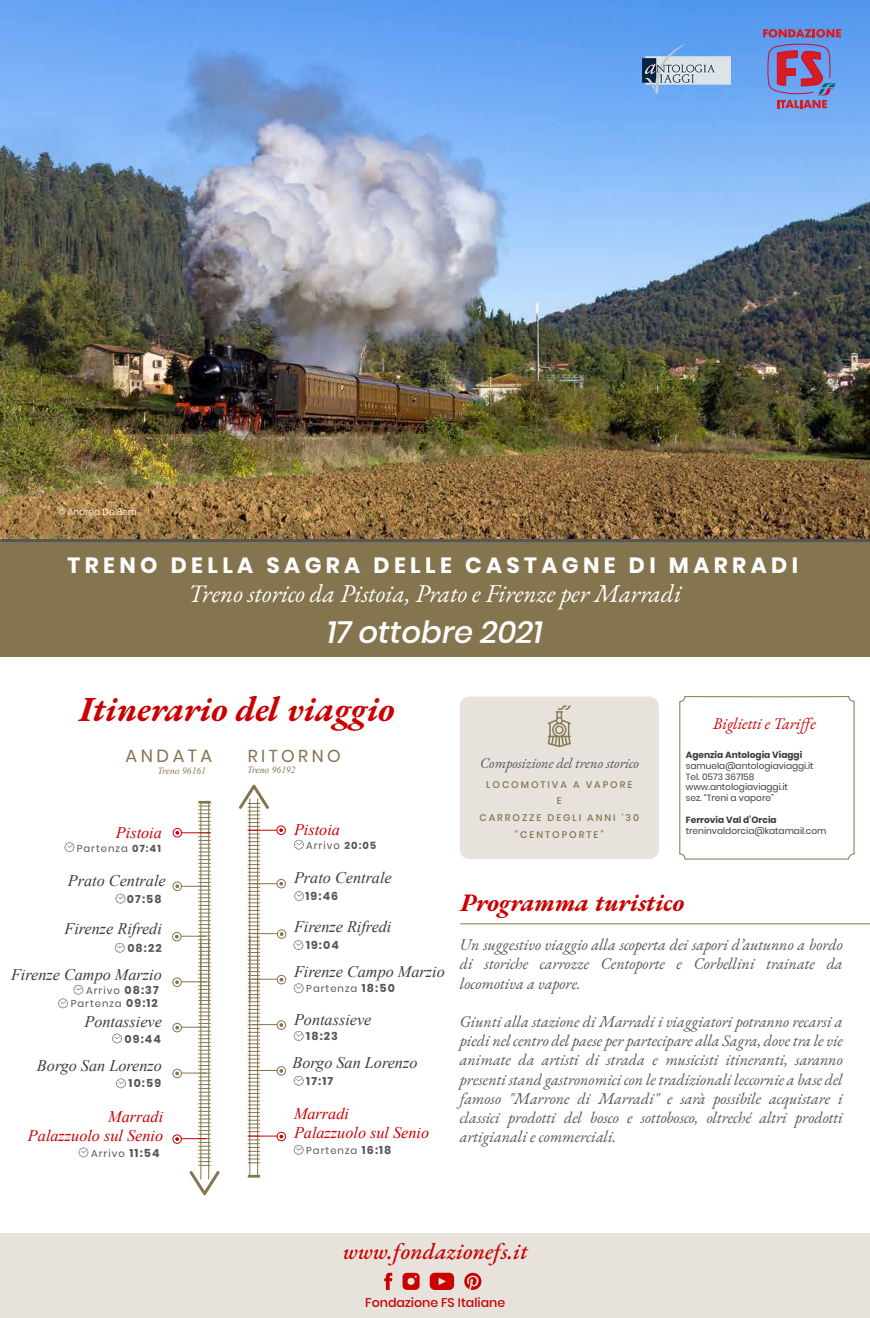
<style>
.page{position:relative;width:870px;height:1318px;background:#fff}
.page>*{position:absolute;margin:0;border:0;box-sizing:border-box;transform-origin:0 0}
.t1{font:italic 700 35px "EB Garamond";color:#cb0000}
.t2{font:italic 500 30.6px "Poppins";color:#fff}
.t3{font:italic 25px "EB Garamond";color:#fff}
.t4{font:italic 700 25px "EB Garamond";color:#cb0000}
.t5{font:italic 500 23px "EB Garamond";color:#cb0000}
.t6{font:700 22px "Poppins";letter-spacing:.2em;color:#fff}
.t7{font:17.6px "Poppins";letter-spacing:.2em;color:#85754f}
.t8{font:17.2px "Poppins";letter-spacing:.2em;color:#85754f}
.t9{font:italic 16.2px "Times New Roman";color:#3c3c3c}
.t10{font:italic 16.2px/19.5px "Times New Roman";color:#cb0000;text-align:right}
.t11{font:italic 16px/19.2px "EB Garamond";color:#54565a;text-align:justify}
.t12{font:italic 16px "EB Garamond";color:#cb0000}
.t13{font:italic 14.4px "EB Garamond";color:#54565a}
.t14{font:500 12.6px "Poppins";color:#cb0000}
.t15{font:700 11.1px "Poppins";letter-spacing:.1em;color:#54565a}
.t16{font:10px/13.6px "Poppins";letter-spacing:.1em;color:#54565a;text-align:right}
.t17{font:500 9.6px/16.8px "Poppins";letter-spacing:.2em;color:#85754f;text-align:center}
.t18{font:italic 9.6px "Times New Roman";color:#85754f}
.t19{font:9px/10.8px "Poppins";color:#3d3d3d}
.t20{font:700 9px "Poppins";color:#3d3d3d}
.t21{font:300 9px "Poppins";color:#fff}
.s1{font-weight:700}
.s2{font-weight:700;font-size:11.1px}
</style>
<div class="page">
<img style="left:0;top:0;width:869px;height:539px">
<div style="left:0;top:540px;width:869px;height:116px;background:#85754f"></div>
<div style="left:0;top:1233px;width:869px;height:84px;background:#e7e3dc"></div>
<svg style="left:679px;top:696px;width:175px;height:164px"></svg>
<div style="left:459px;top:696px;width:199px;height:163px;background:#e7e3dc;border-radius:10px"></div>
<hr style="left:460px;top:923px;width:409px;height:1px;background:#85754f">
<svg style="left:763px;top:29px;width:77px;height:79px;background:#8678b3"></svg>
<hr style="left:0;top:539px;width:869px;height:3px;background:#54565a">
<div style="left:173px;top:828px;width:9px;height:9px;border:1px solid #cb0000;border-radius:50%"></div>
<div style="left:172px;top:881px;width:10px;height:9px;border:1px solid #85754f;border-radius:50%"></div>
<svg style="left:65px;top:842px;width:9px;height:10px"></svg>
<svg style="left:115px;top:942px;width:10px;height:10px"></svg>
<svg style="left:115px;top:893px;width:10px;height:10px"></svg>
<div style="left:172px;top:931px;width:9px;height:10px;border:1px solid #85754f;border-radius:50%"></div>
<div style="left:172px;top:977px;width:10px;height:9px;border:1px solid #85754f;border-radius:50%"></div>
<svg style="left:112px;top:1033px;width:10px;height:10px"></svg>
<div style="left:172px;top:1022px;width:10px;height:10px;border:1px solid #85754f;border-radius:50%"></div>
<svg style="left:116px;top:1078px;width:10px;height:10px"></svg>
<div style="left:172px;top:1068px;width:10px;height:10px;border:1px solid #85754f;border-radius:50%"></div>
<svg style="left:79px;top:1147px;width:9px;height:10px"></svg>
<svg style="left:175px;top:800px;width:44px;height:395px"></svg>
<div style="left:172px;top:1134px;width:10px;height:9px;border:1px solid #cb0000;border-radius:50%"></div>
<svg style="left:248px;top:1174px;width:12px;height:3px"></svg>
<div style="left:276px;top:825px;width:10px;height:9px;border:1px solid #cb0000;border-radius:50%"></div>
<div style="left:276px;top:879px;width:10px;height:9px;border:1px solid #85754f;border-radius:50%"></div>
<svg style="left:294px;top:839px;width:10px;height:10px"></svg>
<svg style="left:293px;top:940px;width:10px;height:10px"></svg>
<svg style="left:294px;top:891px;width:10px;height:9px"></svg>
<hr style="left:257px;top:935px;width:1px;height:241px;background:#85754f">
<hr style="left:249px;top:935px;width:1px;height:241px;background:#85754f">
<div style="left:277px;top:929px;width:9px;height:9px;border:1px solid #85754f;border-radius:50%"></div>
<svg style="left:294px;top:983px;width:9px;height:10px"></svg>
<div style="left:277px;top:974px;width:9px;height:10px;border:1px solid #85754f;border-radius:50%"></div>
<svg style="left:294px;top:1031px;width:9px;height:9px"></svg>
<div style="left:276px;top:1020px;width:10px;height:9px;border:1px solid #85754f;border-radius:50%"></div>
<svg style="left:294px;top:1075px;width:9px;height:10px"></svg>
<div style="left:276px;top:1066px;width:10px;height:9px;border:1px solid #85754f;border-radius:50%"></div>
<svg style="left:294px;top:1145px;width:9px;height:9px"></svg>
<svg style="left:239px;top:784px;width:44px;height:379px"></svg>
<div style="left:276px;top:1131px;width:10px;height:10px;border:1px solid #cb0000;border-radius:50%"></div>
<svg style="left:402px;top:1272px;width:17px;height:17px"></svg>
<svg style="left:429px;top:1272px;width:25px;height:17px"></svg>
<svg style="left:384px;top:1272px;width:8px;height:17px"></svg>
<svg style="left:464px;top:1272px;width:17px;height:17px"></svg>
<img style="left:642px;top:44px;width:88px;height:50px">
<svg style="left:547px;top:705px;width:24px;height:42px"></svg>
<svg style="left:58px;top:984px;width:25px;height:24px"></svg>
<p class="t21" style="left:58px;top:506px;width:80px">© Andrea De Berti</p>
<h3 class="t6" style="left:68px;top:552px;width:731px">TRENO DELLA SAGRA DELLE CASTAGNE DI MARRADI</h3>
<h3 class="t3" style="left:188px;top:577px;width:494px">Treno storico da Pistoia, Prato e Firenze per Marradi</h3>
<h2 class="t2" style="left:327px;top:614px;width:217px">17 ottobre 2021</h2>
<h1 class="t1" style="left:79px;top:684px;width:316px">Itinerario del viaggio</h1>
<p class="t12" style="left:713px;top:713px;width:105px">Biglietti e Tariffe</p>
<p class="t7" style="left:126px;top:745px;width:88px">ANDATA</p>
<p class="t8" style="left:248px;top:745px;width:94px">RITORNO</p>
<p class="t18" style="left:158px;top:763px;width:50px">Treno 96161</p>
<p class="t18" style="left:247px;top:763px;width:50px">Treno 96192</p>
<p class="t10" style="left:116px;top:822px;width:47px">Pistoia</p>
<p class="t16" style="left:77px;top:841px;width:86px">Partenza <span class="s1">07:41</span></p>
<p class="t9" style="left:68px;top:869px;width:99px">Prato Centrale</p>
<p class="t9" style="left:64px;top:917px;width:99px">Firenze Rifredi</p>
<p class="t15" style="left:127px;top:941px;width:36px">08:22</p>
<p class="t15" style="left:127px;top:892px;width:36px">07:58</p>
<p class="t10" style="left:294px;top:819px;width:47px">Pistoia</p>
<p class="t16" style="left:306px;top:839px;width:72px">Arrivo <span class="s1">20:05</span></p>
<p class="t9" style="left:294px;top:866px;width:99px">Prato Centrale</p>
<p class="t9" style="left:294px;top:914px;width:99px">Firenze Rifredi</p>
<p class="t15" style="left:306px;top:938px;width:34px">19:04</p>
<p class="t15" style="left:305px;top:889px;width:34px">19:46</p>
<p class="t9" style="left:11px;top:963px;width:152px">Firenze Campo Marzio</p>
<p class="t9" style="left:84px;top:1010px;width:79px">Pontassieve</p>
<p class="t15" style="left:124px;top:1032px;width:38px">09:44</p>
<p class="t9" style="left:37px;top:1054px;width:126px">Borgo San Lorenzo</p>
<p class="t15" style="left:129px;top:1076px;width:34px">10:59</p>
<p class="t10" style="left:28px;top:1105px;width:137px">Marradi<br>Palazzuolo sul Senio</p>
<p class="t16" style="left:91px;top:1146px;width:70px">Arrivo <span class="s2">11:54</span></p>
<p class="t16" style="left:71px;top:983px;width:90px">Arrivo <span class="s2">08:37<br></span>Partenza <span class="s2">09:12</span></p>
<p class="t9" style="left:294px;top:960px;width:152px">Firenze Campo Marzio</p>
<p class="t16" style="left:306px;top:982px;width:90px">Partenza <span class="s2">18:50</span></p>
<p class="t9" style="left:294px;top:1008px;width:79px">Pontassieve</p>
<p class="t15" style="left:306px;top:1029px;width:33px">18:23</p>
<p class="t9" style="left:292px;top:1051px;width:126px">Borgo San Lorenzo</p>
<p class="t15" style="left:306px;top:1074px;width:28px">17:17</p>
<p class="t10" style="left:294px;top:1103px;width:137px;text-align:left">Marradi<br>Palazzuolo sul Senio</p>
<p class="t16" style="left:306px;top:1143px;width:87px">Partenza <span class="s2">16:18</span></p>
<p class="t13" style="left:480px;top:753px;width:160px">Composizione del treno storico</p>
<p class="t17" style="left:479px;top:775px;width:161px">LOCOMOTIVA A VAPORE<br>E<br>CARROZZE DEGLI ANNI ‘30 “CENTOPORTE”</p>
<p class="t20" style="left:685px;top:749px;width:118px">Agenzia Antologia Viaggi</p>
<p class="t19" style="left:685px;top:760px;width:129px">samuela@antologiaviaggi.it<br>Tel. 0573 367158 www.antologiaviaggi.it<br>sez. “Treni a vapore”</p>
<p class="t20" style="left:685px;top:814px;width:92px">Ferrovia Val d’Orcia</p>
<p class="t19" style="left:685px;top:825px;width:142px">treninvaldorcia@katamail.com</p>
<h3 class="t4" style="left:460px;top:885px;width:225px">Programma turistico</h3>
<p class="t11" style="left:460px;top:935px;width:384px">Un suggestivo viaggio alla scoperta dei sapori d’autunno a bordo di storiche carrozze Centoporte e Corbellini trainate da locomotiva a vapore.</p>
<p class="t11" style="left:460px;top:1012px;width:384px">Giunti alla stazione di Marradi i viaggiatori potranno recarsi a piedi nel centro del paese per partecipare alla Sagra, dove tra le vie animate da artisti di strada e musicisti itineranti, saranno presenti stand gastronomici con le tradizionali leccornie a base del famoso "Marrone di Marradi" e sarà possibile acquistare i classici prodotti del bosco e sottobosco, oltreché altri prodotti artigianali e commerciali.</p>
<h3 class="t5" style="left:343px;top:1236px;width:186px">www.fondazionefs.it</h3>
<p class="t14" style="left:365px;top:1295px;width:141px">Fondazione FS Italiane</p>
</div>
